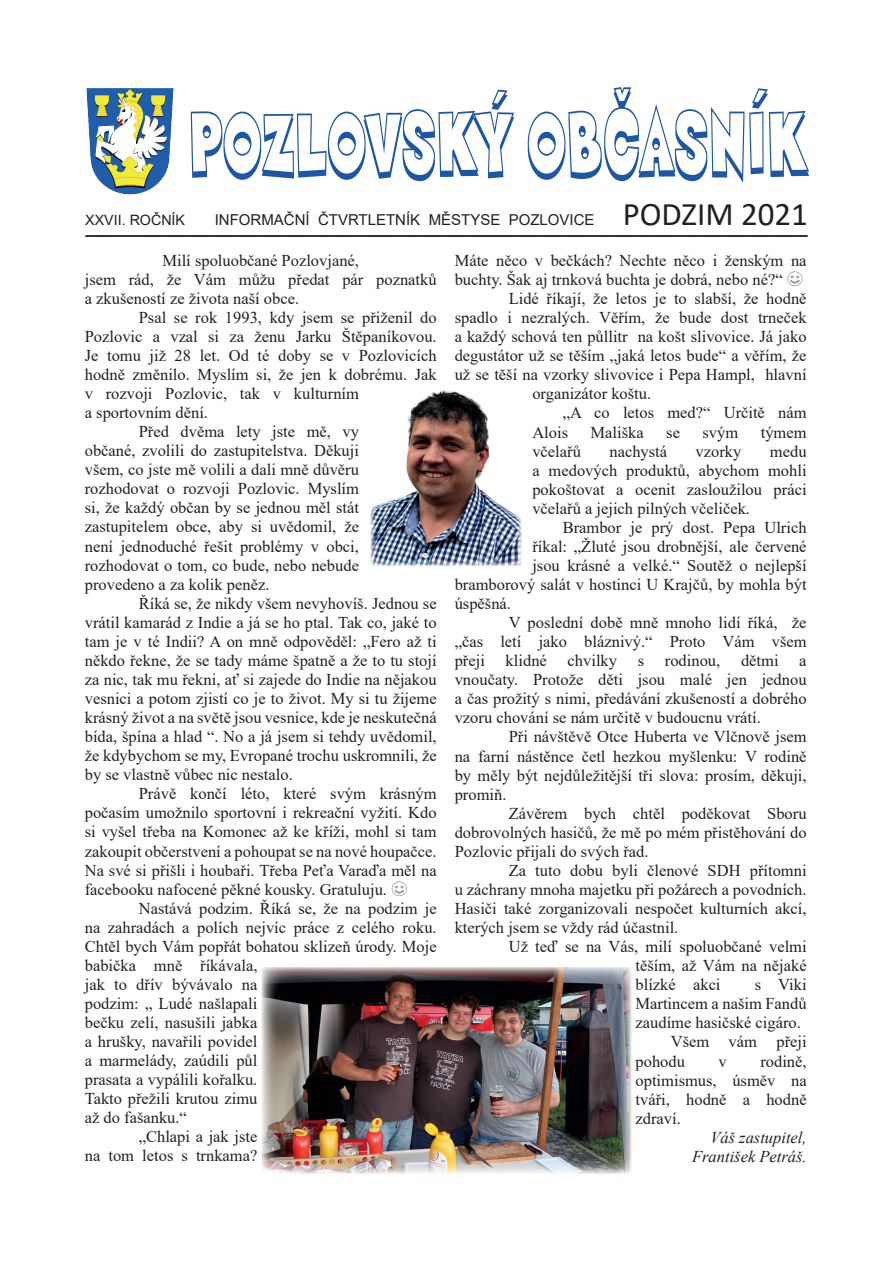
<style>
.page{position:relative;width:893px;height:1263px;background:#fff}
.page>*{position:absolute;margin:0;border:0;box-sizing:border-box;transform-origin:0 0}
.t1{font:88.8px "Sneakerhead BTN Shadow";color:#1e56a6;scale:.62 1}
.t2{font:16.5px/19px "Times New Roman";color:#231f20;text-align:justify}
.t3{font:italic 16.5px/19px "Times New Roman";color:#231f20;text-align:right}
.t4{font:15px "Arial";color:#231f20}
.t5{font:14.25px "Arial";color:#231f20}
.s1{font-family:"Calibri";font-size:33px}
</style>
<div class="page">
<svg style="left:85px;top:235px;width:723px;height:2px"></svg>
<img style="left:86px;top:88px;width:88px;height:107px">
<img style="left:370px;top:390px;width:151px;height:175px">
<img style="left:262px;top:967px;width:369px;height:207px">
<h1 class="t1" style="left:188px;top:87px;width:1000px">POZLOVSKÝ OBČASNÍK</h1>
<p class="t5" style="left:85px;top:211px;width:101px">XXVII. ROČNÍK</p>
<p class="t4" style="left:215px;top:210px;width:595px">INFORMAČNÍ ČTVRTLETNÍK MĚSTYSE POZLOVICE <span class="s1">PODZIM 2021</span></p>
<p class="t2" style="left:85px;top:250px;width:353px;text-align:left;text-indent:78px">Milí spoluobčané Pozlovjané,<br>jsem rád, že Vám můžu předat pár poznatků a zkušeností ze života naší obce.</p>
<p class="t2" style="left:139px;top:307px;width:299px">Psal se rok 1993, kdy jsem se přiženil do</p>
<p class="t2" style="left:85px;top:326px;width:353px">Pozlovic a vzal si za ženu Jarku Štěpaníkovou.</p>
<p class="t2" style="left:85px;top:345px;width:353px">Je tomu již 28 let. Od té doby se v Pozlovicích</p>
<p class="t2" style="left:85px;top:364px;width:353px">hodně změnilo. Myslím si, že jen k dobrému. Jak</p>
<p class="t2" style="left:85px;top:383px;width:276px">v rozvoji Pozlovic, tak v kulturním</p>
<p class="t2" style="left:85px;top:402px;width:125px">a sportovním dění.</p>
<p class="t2" style="left:139px;top:422px;width:222px">Před dvěma lety jste mě, vy</p>
<p class="t2" style="left:85px;top:441px;width:276px">občané, zvolili do zastupitelstva. Děkuji</p>
<p class="t2" style="left:85px;top:460px;width:276px">všem, co jste mě volili a dali mně důvěru</p>
<p class="t2" style="left:85px;top:479px;width:276px">rozhodovat o rozvoji Pozlovic. Myslím</p>
<p class="t2" style="left:85px;top:498px;width:276px">si, že každý občan by se jednou měl stát</p>
<p class="t2" style="left:85px;top:517px;width:276px">zastupitelem obce, aby si uvědomil, že</p>
<p class="t2" style="left:85px;top:536px;width:276px">není jednoduché řešit problémy v obci,</p>
<p class="t2" style="left:85px;top:555px;width:276px">rozhodovat o tom, co bude, nebo nebude</p>
<p class="t2" style="left:85px;top:574px;width:186px">provedeno a za kolik peněz.</p>
<p class="t2" style="left:139px;top:593px;width:299px">Říká se, že nikdy všem nevyhovíš. Jednou se</p>
<p class="t2" style="left:85px;top:612px;width:353px">vrátil kamarád z Indie a já se ho ptal. Tak co, jaké to</p>
<p class="t2" style="left:85px;top:631px;width:353px">tam je v té Indii? A on mně odpověděl: „Fero až ti</p>
<p class="t2" style="left:85px;top:650px;width:353px">někdo řekne, že se tady máme špatně a že to tu stojí</p>
<p class="t2" style="left:85px;top:669px;width:353px">za nic, tak mu řekni, ať si zajede do Indie na nějakou</p>
<p class="t2" style="left:85px;top:688px;width:353px">vesnici a potom zjistí co je to život. My si tu žijeme</p>
<p class="t2" style="left:85px;top:707px;width:353px">krásný život a na světě jsou vesnice, kde je neskutečná</p>
<p class="t2" style="left:85px;top:726px;width:353px">bída, špína a hlad “. No a já jsem si tehdy uvědomil,</p>
<p class="t2" style="left:85px;top:746px;width:353px">že kdybychom se my, Evropané trochu uskromnili, že</p>
<p class="t2" style="left:85px;top:765px;width:210px">by se vlastně vůbec nic nestalo.</p>
<p class="t2" style="left:139px;top:784px;width:299px">Právě končí léto, které svým krásným</p>
<p class="t2" style="left:85px;top:803px;width:353px">počasím umožnilo sportovní i rekreační vyžití. Kdo</p>
<p class="t2" style="left:85px;top:822px;width:353px">si vyšel třeba na Komonec až ke kříži, mohl si tam</p>
<p class="t2" style="left:85px;top:841px;width:353px">zakoupit občerstvení a pohoupat se na nové houpačce.</p>
<p class="t2" style="left:85px;top:860px;width:353px">Na své si přišli i houbaři. Třeba Peťa Varaďa měl na</p>
<p class="t2" style="left:85px;top:879px;width:324px">facebooku nafocené pěkné kousky. Gratuluju. ☺</p>
<p class="t2" style="left:139px;top:898px;width:299px">Nastává podzim. Říká se, že na podzim je</p>
<p class="t2" style="left:85px;top:917px;width:353px">na zahradách a polích nejvíc práce z celého roku.</p>
<p class="t2" style="left:85px;top:936px;width:353px">Chtěl bych Vám popřát bohatou sklizeň úrody. Moje</p>
<p class="t2" style="left:85px;top:955px;width:174px">babička mně říkávala,</p>
<p class="t2" style="left:85px;top:974px;width:174px">jak to dřív bývávalo na</p>
<p class="t2" style="left:85px;top:993px;width:174px">podzim: „ Ludé našlapali</p>
<p class="t2" style="left:85px;top:1012px;width:174px">bečku zelí, nasušili jabka</p>
<p class="t2" style="left:85px;top:1031px;width:174px">a hrušky, navařili povidel</p>
<p class="t2" style="left:85px;top:1050px;width:174px">a marmelády, zaúdili půl</p>
<p class="t2" style="left:85px;top:1070px;width:174px">prasata a vypálili kořalku.</p>
<p class="t2" style="left:85px;top:1089px;width:174px">Takto přežili krutou zimu</p>
<p class="t2" style="left:85px;top:1108px;width:104px">až do fašanku.“</p>
<p class="t2" style="left:139px;top:1127px;width:120px">„Chlapi a jak jste</p>
<p class="t2" style="left:85px;top:1146px;width:174px">na tom letos s trnkama?</p>
<p class="t2" style="left:455px;top:250px;width:353px">Máte něco v bečkách? Nechte něco i ženským na</p>
<p class="t2" style="left:455px;top:269px;width:350px">buchty. Šak aj trnková buchta je dobrá, nebo né?“ ☺</p>
<p class="t2" style="left:509px;top:288px;width:299px">Lidé říkají, že letos je to slabší, že hodně</p>
<p class="t2" style="left:455px;top:308px;width:353px">spadlo i nezralých. Věřím, že bude dost trneček</p>
<p class="t2" style="left:455px;top:327px;width:353px">a každý schová ten půllitr na košt slivovice. Já jako</p>
<p class="t2" style="left:455px;top:346px;width:353px">degustátor už se těším „jaká letos bude“ a věřím, že</p>
<p class="t2" style="left:455px;top:365px;width:353px">už se těší na vzorky slivovice i Pepa Hampl, hlavní</p>
<p class="t2" style="left:532px;top:384px;width:120px">organizátor koštu.</p>
<p class="t2" style="left:563px;top:403px;width:245px">„A co letos med?“ Určitě nám</p>
<p class="t2" style="left:532px;top:422px;width:37px">Alois</p>
<p class="t2" style="left:591px;top:422px;width:55px">Mališka</p>
<p class="t2" style="left:666px;top:422px;width:15px">se</p>
<p class="t2" style="left:702px;top:422px;width:37px">svým</p>
<p class="t2" style="left:761px;top:422px;width:47px">týmem</p>
<p class="t2" style="left:532px;top:441px;width:50px">včelařů</p>
<p class="t2" style="left:609px;top:441px;width:59px">nachystá</p>
<p class="t2" style="left:696px;top:441px;width:47px">vzorky</p>
<p class="t2" style="left:532px;top:441px;width:276px;text-indent:238px">medu a medových produktů, abychom mohli pokoštovat a ocenit zasloužilou práci včelařů a jejich pilných včeliček.</p>
<p class="t2" style="left:563px;top:517px;width:245px">Brambor je prý dost. Pepa Ulrich</p>
<p class="t2" style="left:532px;top:536px;width:276px">říkal: „Žluté jsou drobnější, ale červené</p>
<p class="t2" style="left:532px;top:555px;width:276px">jsou krásné a velké.“ Soutěž o nejlepší</p>
<p class="t2" style="left:455px;top:574px;width:353px">bramborový salát v hostinci U Krajčů, by mohla být</p>
<p class="t2" style="left:455px;top:593px;width:58px">úspěšná.</p>
<p class="t2" style="left:509px;top:612px;width:299px">V poslední době mně mnoho lidí říká, že</p>
<p class="t2" style="left:455px;top:632px;width:353px">„čas letí jako bláznivý.“ Proto Vám všem</p>
<p class="t2" style="left:455px;top:651px;width:32px">přeji</p>
<p class="t2" style="left:506px;top:651px;width:43px">klidné</p>
<p class="t2" style="left:568px;top:651px;width:51px">chvilky</p>
<p class="t2" style="left:638px;top:651px;width:8px">s</p>
<p class="t2" style="left:665px;top:651px;width:57px">rodinou,</p>
<p class="t2" style="left:741px;top:651px;width:39px">dětmi</p>
<p class="t2" style="left:455px;top:651px;width:353px;text-indent:345px">a vnoučaty. Protože děti jsou malé jen jednou a čas prožitý s nimi, předávání zkušeností a dobrého vzoru chování se nám určitě v budoucnu vrátí.</p>
<p class="t2" style="left:455px;top:727px;width:353px;text-indent:54px">Při návštěvě Otce Huberta ve Vlčnově jsem na farní nástěnce četl hezkou myšlenku: V rodině by měly být nejdůležitější tři slova: prosím, děkuji, promiň.</p>
<p class="t2" style="left:455px;top:803px;width:353px;text-indent:54px">Závěrem bych chtěl poděkovat Sboru dobrovolných hasičů, že mě po mém přistěhování do Pozlovic přijali do svých řad.</p>
<p class="t2" style="left:455px;top:860px;width:353px;text-indent:54px">Za tuto dobu byli členové SDH přítomni u záchrany mnoha majetku při požárech a povodních.<br>Hasiči také zorganizovali nespočet kulturních akcí, kterých jsem se vždy rád účastnil.</p>
<p class="t2" style="left:636px;top:936px;width:173px;text-indent:-127px">Už teď se na Vás, milí spoluobčané velmi těším, až Vám na nějaké blízké akci</p>
<p class="t2" style="left:755px;top:975px;width:53px">s Viki</p>
<p class="t2" style="left:636px;top:994px;width:173px">Martincem a našim Fandů</p>
<p class="t2" style="left:636px;top:1013px;width:167px">zaudíme hasičské cigáro.</p>
<p class="t2" style="left:671px;top:1032px;width:137px">Všem vám přeji</p>
<p class="t2" style="left:636px;top:1051px;width:51px">pohodu</p>
<p class="t2" style="left:719px;top:1051px;width:10px">v</p>
<p class="t2" style="left:636px;top:1051px;width:173px;text-indent:125px">rodině, optimismus, úsměv na tváři, hodně a hodně zdraví.</p>
<p class="t3" style="left:692px;top:1127px;width:116px">Váš zastupitel,<br>František Petráš.</p>
</div>
